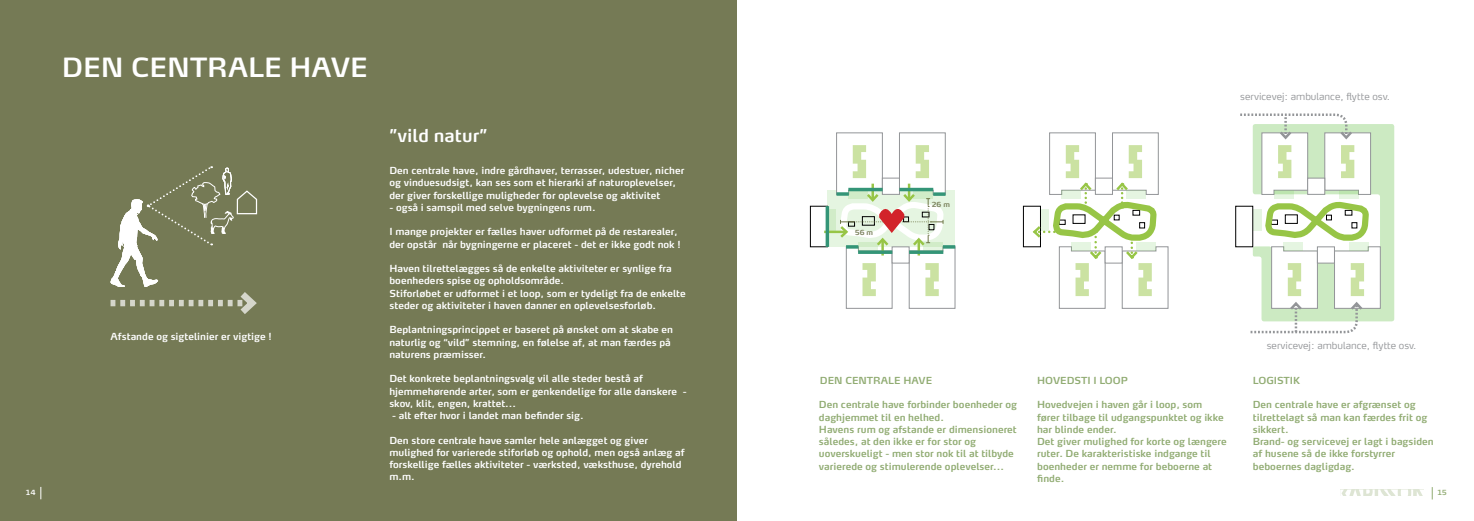
<style>
.page{position:relative;width:1474px;height:521px;background:#fff}
.page>*{position:absolute;margin:0;border:0;box-sizing:border-box;transform-origin:0 0}
.t1{font:600 26.25px "Max OT";color:#fff}
.t2{font:600 17.5px "Max OT";color:#fff}
.t3{font:600 9.62px/12.2px "Max OT";color:#fff}
.t4{font:600 9.62px/12.2px "Max OT";color:#91ac73}
.t5{font:300 9.62px "Max OT";color:#939598}
.t6{font:600 7px "Max OT";color:#fff}
.t7{font:600 7px "Max OT";color:#91ab72}
.t8{font:600 6.91px "Max OT";color:#747a54}
</style>
<div class="page">
<div style="left:0;top:0;width:737px;height:521px;background:#757a55"></div>
<svg style="left:1431px;top:487px;width:1px;height:12px"></svg>
<svg style="left:110px;top:166px;width:148px;height:148px"></svg>
<svg style="left:827px;top:190px;width:9px;height:57px"></svg>
<svg style="left:829px;top:209px;width:7px;height:22px"></svg>
<div style="left:1023px;top:206px;width:17px;height:41px;background:#fff;border:1px solid #000"></div>
<svg style="left:1235px;top:206px;width:2px;height:41px"></svg>
<div style="left:810px;top:206px;width:17px;height:41px;background:#fff;border:1px solid #000"></div>
<hr style="left:824px;top:231px;width:22px;height:2px;background:#97c546">
<svg style="left:825px;top:206px;width:4px;height:41px"></svg>
<svg style="left:836px;top:132px;width:119px;height:177px"></svg>
<svg style="left:1030px;top:132px;width:138px;height:177px"></svg>
<svg style="left:1237px;top:113px;width:157px;height:221px"></svg>
<svg style="left:40px;top:487px;width:1px;height:12px"></svg>
<svg style="left:1341px;top:490px;width:82px;height:6px"></svg>
<h1 class="t1" style="left:62px;top:51px;width:308px">DEN CENTRALE HAVE</h1>
<p class="t3" style="left:110px;top:330px;width:163px">Afstande og sigtelinier er vigtige !</p>
<h2 class="t2" style="left:389px;top:125px;width:99px">”vild natur”</h2>
<p class="t3" style="left:389px;top:164px;width:296px">Den centrale have, indre gårdhaver, terrasser, udestuer, nicher og vinduesudsigt, kan ses som et hierarki af naturoplevelser, der giver forskellige muligheder for oplevelse og aktivitet</p>
<p class="t3" style="left:389px;top:201px;width:208px">- også i samspil med selve bygningens rum.</p>
<p class="t3" style="left:389px;top:226px;width:293px">I mange projekter er fælles haver udformet på de restarealer, der opstår når bygningerne er placeret - det er ikke godt nok !</p>
<p class="t3" style="left:389px;top:262px;width:298px">Haven tilrettelægges så de enkelte aktiviteter er synlige fra boenheders spise og opholdsområde.<br>Stiforløbet er udformet i et loop, som er tydeligt fra de enkelte steder og aktiviteter i haven danner en oplevelsesforløb.</p>
<p class="t3" style="left:389px;top:324px;width:285px">Beplantningsprincippet er baseret på ønsket om at skabe en naturlig og “vild” stemning, en følelse af, at man færdes på naturens præmisser.</p>
<p class="t3" style="left:389px;top:373px;width:299px">Det konkrete beplantningsvalg vil alle steder bestå af hjemmehørende arter, som er genkendelige for alle danskere - skov, klit, engen, krattet...</p>
<p class="t3" style="left:392px;top:409px;width:193px">- alt efter hvor i landet man befinder sig.</p>
<p class="t3" style="left:389px;top:434px;width:297px">Den store centrale have samler hele anlægget og giver mulighed for varierede stiforløb og ophold, men også anlæg af forskellige fælles aktiviteter - værksted, væksthuse, dyrehold m.m.</p>
<p class="t8" style="left:855px;top:227px;width:19px">56 m</p>
<p class="t8" style="left:931px;top:200px;width:20px">26 m</p>
<p class="t5" style="left:1240px;top:90px;width:151px">servicevej: ambulance, flytte osv.</p>
<p class="t5" style="left:1266px;top:339px;width:151px">servicevej: ambulance, flytte osv.</p>
<p class="t4" style="left:820px;top:374px;width:114px">DEN CENTRALE HAVE</p>
<p class="t4" style="left:1037px;top:374px;width:92px">HOVEDSTI I LOOP</p>
<p class="t4" style="left:1252px;top:374px;width:49px">LOGISTIK</p>
<p class="t4" style="left:1037px;top:398px;width:191px">Hovedvejen i haven går i loop, som fører tilbage til udgangspunktet og ikke har blinde ender.<br>Det giver mulighed for korte og længere ruter. De karakteristiske indgange til boenheder er nemme for beboerne at finde.</p>
<p class="t4" style="left:819px;top:399px;width:200px">Den centrale have forbinder boenheder og daghjemmet til en helhed.<br>Havens rum og afstande er dimensioneret således, at den ikke er for stor og uoverskueligt - men stor nok til at tilbyde varierede og stimulerende oplevelser...</p>
<p class="t4" style="left:1252px;top:399px;width:182px">Den centrale have er afgrænset og tilrettelagt så man kan færdes frit og sikkert.<br>Brand- og servicevej er lagt i bagsiden af husene så de ikke forstyrrer beboernes dagligdag.</p>
<p class="t6" style="left:26px;top:488px;width:11px">14</p>
<p class="t7" style="left:1437px;top:488px;width:11px">15</p>
</div>
